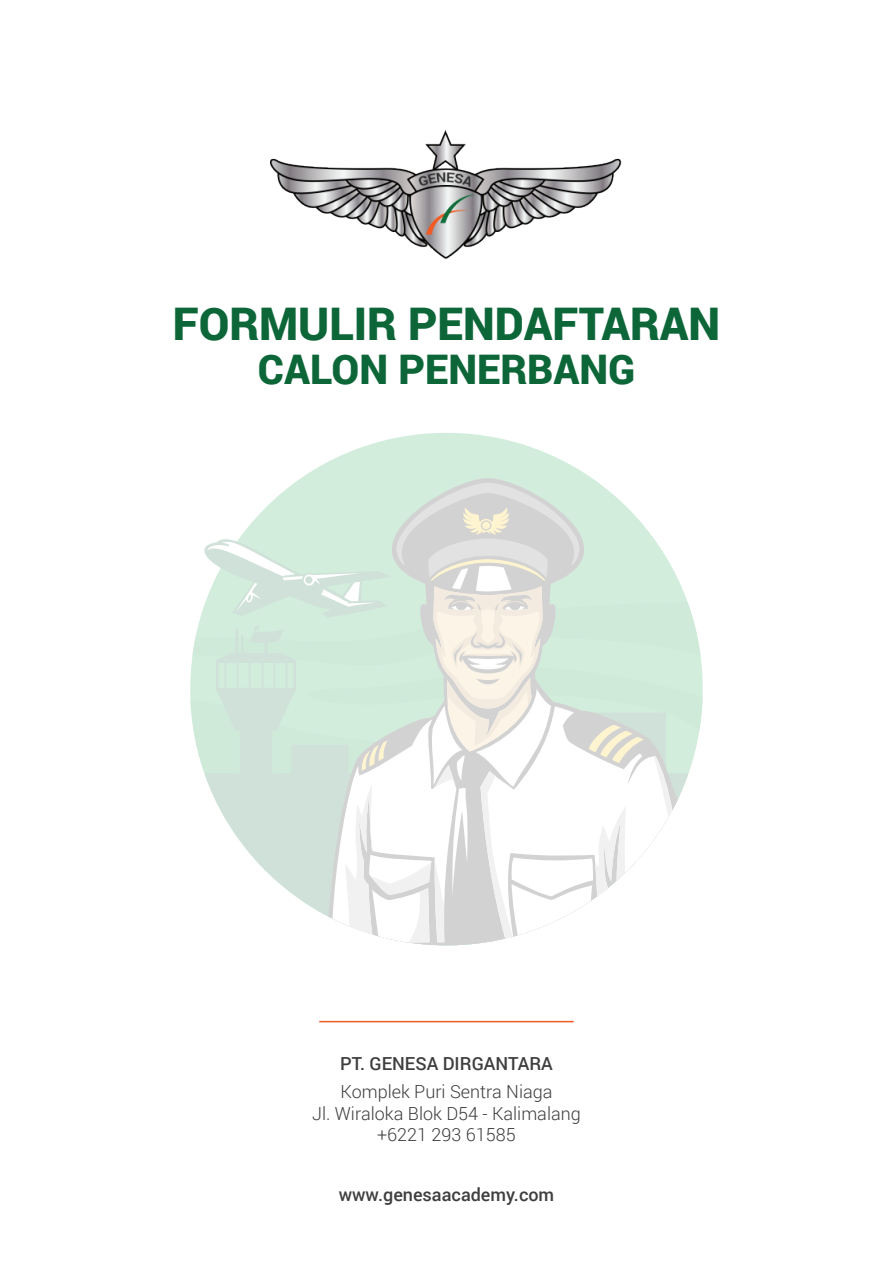
<style>
.page{position:relative;width:893px;height:1263px;background:#fff}
.page>*{position:absolute;margin:0;border:0;box-sizing:border-box;transform-origin:0 0}
.t1{font:900 45px "Roboto";color:#0c6638}
.t2{font:900 40.8px "Roboto";color:#0c6638}
.t3{font:300 18px/21.6px "Roboto";color:#3e3e3f;text-align:center}
.t4{font:500 18px "Roboto";color:#3e3e3f}
</style>
<div class="page">
<img style="left:270px;top:131px;width:352px;height:128px">
<hr style="left:319px;top:1021px;width:255px;height:1px;background:#f25a21">
<div style="left:190px;top:433px;width:513px;height:512px;background:#d2eddc;border-radius:50%"></div>
<svg style="left:194px;top:482px;width:478px;height:460px"></svg>
<h1 class="t1" style="left:173px;top:292px;width:549px">FORMULIR PENDAFTARAN</h1>
<h2 class="t2" style="left:258px;top:341px;width:379px">CALON PENERBANG</h2>
<p class="t4" style="left:340px;top:1050px;width:214px">PT. GENESA DIRGANTARA</p>
<p class="t3" style="left:312px;top:1080px;width:270px">Komplek Puri Sentra Niaga<br>Jl. Wiraloka Blok D54 - Kalimalang +6221 293 61585</p>
<p class="t4" style="left:339px;top:1181px;width:217px">www.genesaacademy.com</p>
</div>
